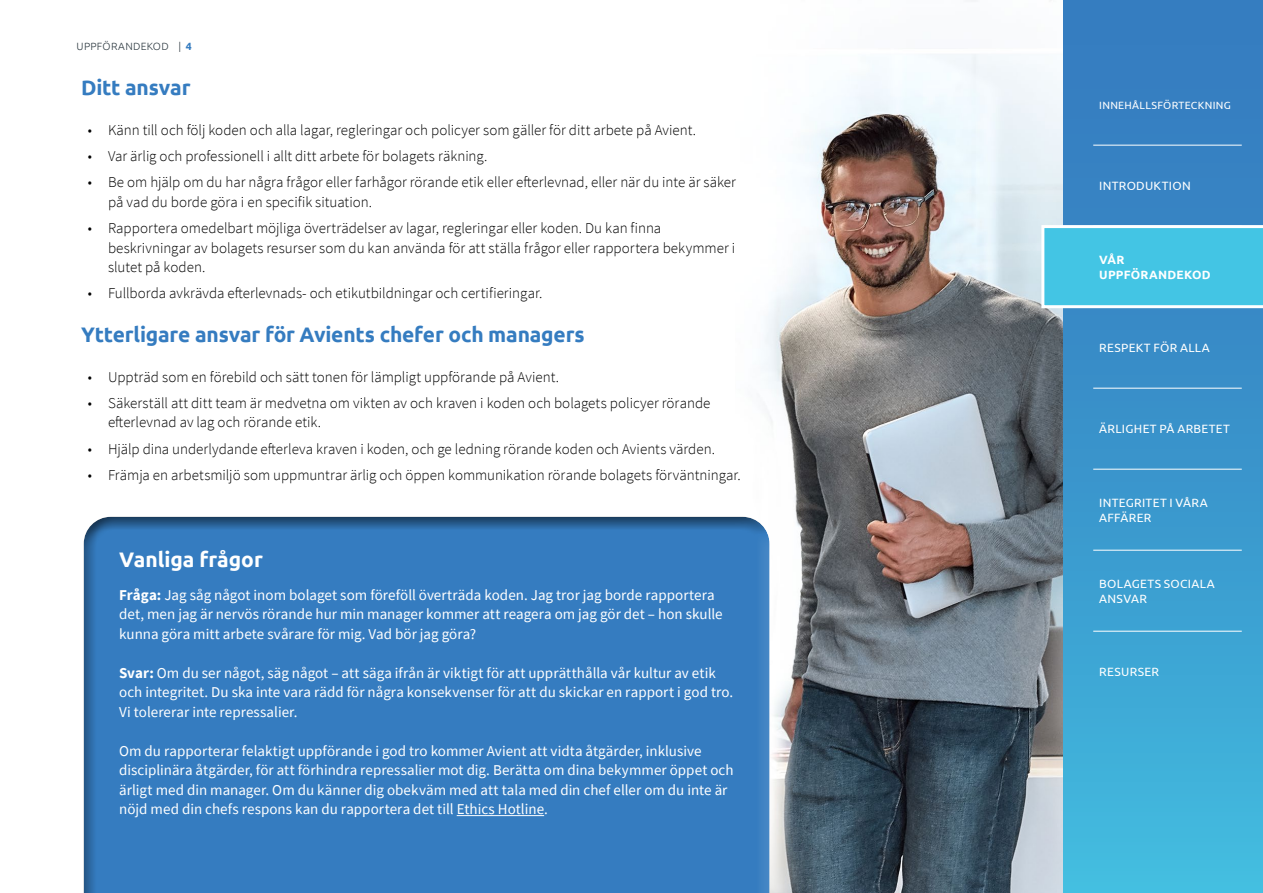
<style>
.page{position:relative;width:1263px;height:893px;background:#fff}
.page>*{position:absolute;margin:0;border:0;box-sizing:border-box;transform-origin:0 0}
.t1{font:700 21px "Ubuntu";letter-spacing:-.01em;color:#357cc0}
.t2{font:700 21px "Ubuntu";color:#fff}
.t3{font:300 15px/19.5px "Source Sans Pro";color:#000}
.t4{font:15px/19.5px "Source Sans Pro";color:#fff}
.t5{font:12px/15px "Ubuntu";letter-spacing:.025em;color:#fff}
.t6{font:700 12px/15px "Ubuntu";letter-spacing:.02em;color:#fff}
.t7{font:10.5px "Ubuntu";letter-spacing:.03em;color:#fff}
.t8{font:300 10.5px "Ubuntu";letter-spacing:.025em;color:#313d44}
.s1{font-weight:700;color:#357cc0}
.s2{font-weight:700}
</style>
<div class="page">
<img style="left:761px;top:0;width:302px;height:893px">
<div style="left:70px;top:504px;width:706px;height:389px;background:#000;opacity:.75"></div>
<hr style="left:457px;top:815px;width:87px;height:1px;background:#fff">
<div style="left:1063px;top:0;width:200px;height:893px;background:linear-gradient(to bottom,#3475bc,#42b9dd)"></div>
<svg style="left:1041px;top:225px;width:222px;height:83px;background:#4fc8e5"></svg>
<hr style="left:1093px;top:145px;width:149px;height:1px;background:#fff">
<hr style="left:1093px;top:226px;width:149px;height:1px;background:#fff">
<hr style="left:1093px;top:307px;width:149px;height:1px;background:#fff">
<hr style="left:1093px;top:388px;width:149px;height:1px;background:#fff">
<hr style="left:1093px;top:469px;width:149px;height:1px;background:#fff">
<hr style="left:1093px;top:550px;width:149px;height:1px;background:#fff">
<hr style="left:1093px;top:631px;width:149px;height:1px;background:#fff">
<p class="t8" style="left:77px;top:40px;width:117px">UPPFÖRANDEKOD | <span class="s1">4</span></p>
<h1 class="t1" style="left:81px;top:75px;width:111px">Ditt ansvar</h1>
<p class="t3" style="left:88px;top:120px;width:610px">• Känn till och följ koden och alla lagar, regleringar och policyer som gäller för ditt arbete på Avient.</p>
<p class="t3" style="left:88px;top:146px;width:401px">• Var ärlig och professionell i allt ditt arbete för bolagets räkning.</p>
<p class="t3" style="left:108px;top:173px;width:629px;text-indent:-20px">• Be om hjälp om du har några frågor eller farhågor rörande etik eller efterlevnad, eller när du inte är säker på vad du borde göra i en specifik situation.</p>
<p class="t3" style="left:108px;top:218px;width:629px;text-indent:-20px">• Rapportera omedelbart möjliga överträdelser av lagar, regleringar eller koden. Du kan finna beskrivningar av bolagets resurser som du kan använda för att ställa frågor eller rapportera bekymmer i slutet på koden.</p>
<p class="t3" style="left:88px;top:284px;width:456px">• Fullborda avkrävda efterlevnads- och etikutbildningar och certifieringar.</p>
<h1 class="t1" style="left:81px;top:322px;width:505px">Ytterligare ansvar för Avients chefer och managers</h1>
<p class="t3" style="left:88px;top:367px;width:473px">• Uppträd som en förebild och sätt tonen för lämpligt uppförande på Avient.</p>
<p class="t3" style="left:108px;top:393px;width:604px;text-indent:-20px">• Säkerställ att ditt team är medvetna om vikten av och kraven i koden och bolagets policyer rörande efterlevnad av lag och rörande etik.</p>
<p class="t3" style="left:88px;top:439px;width:629px">• Hjälp dina underlydande efterleva kraven i koden, och ge ledning rörande koden och Avients värden.</p>
<p class="t3" style="left:88px;top:465px;width:655px">• Främja en arbetsmiljö som uppmuntrar ärlig och öppen kommunikation rörande bolagets förväntningar.</p>
<h1 class="t2" style="left:119px;top:547px;width:145px">Vanliga frågor</h1>
<p class="t4" style="left:119px;top:585px;width:605px"><span class="s2">Fråga:</span> Jag såg något inom bolaget som föreföll överträda koden. Jag tror jag borde rapportera det, men jag är nervös rörande hur min manager kommer att reagera om jag gör det – hon skulle kunna göra mitt arbete svårare för mig. Vad bör jag göra?</p>
<p class="t4" style="left:119px;top:663px;width:615px"><span class="s2">Svar:</span> Om du ser något, säg något – att säga ifrån är viktigt för att upprätthålla vår kultur av etik och integritet. Du ska inte vara rädd för några konsekvenser för att du skickar en rapport i god tro.<br>Vi tolererar inte repressalier.</p>
<p class="t4" style="left:119px;top:741px;width:616px">Om du rapporterar felaktigt uppförande i god tro kommer Avient att vidta åtgärder, inklusive disciplinära åtgärder, för att förhindra repressalier mot dig. Berätta om dina bekymmer öppet och ärligt med din manager. Om du känner dig obekväm med att tala med din chef eller om du inte är nöjd med din chefs respons kan du rapportera det till Ethics Hotline.</p>
<p class="t7" style="left:1099px;top:99px;width:133px">INNEHÅLLSFÖRTECKNING</p>
<p class="t5" style="left:1099px;top:178px;width:93px">INTRODUKTION</p>
<p class="t6" style="left:1099px;top:252px;width:113px">VÅR<br>UPPFÖRANDEKOD</p>
<p class="t5" style="left:1099px;top:340px;width:112px">RESPEKT FÖR ALLA</p>
<p class="t5" style="left:1099px;top:421px;width:132px">ÄRLIGHET PÅ ARBETET</p>
<p class="t5" style="left:1099px;top:495px;width:110px">INTEGRITET I VÅRA<br>AFFÄRER</p>
<p class="t5" style="left:1099px;top:576px;width:117px">BOLAGETS SOCIALA<br>ANSVAR</p>
<p class="t5" style="left:1099px;top:664px;width:61px">RESURSER</p>
</div>
